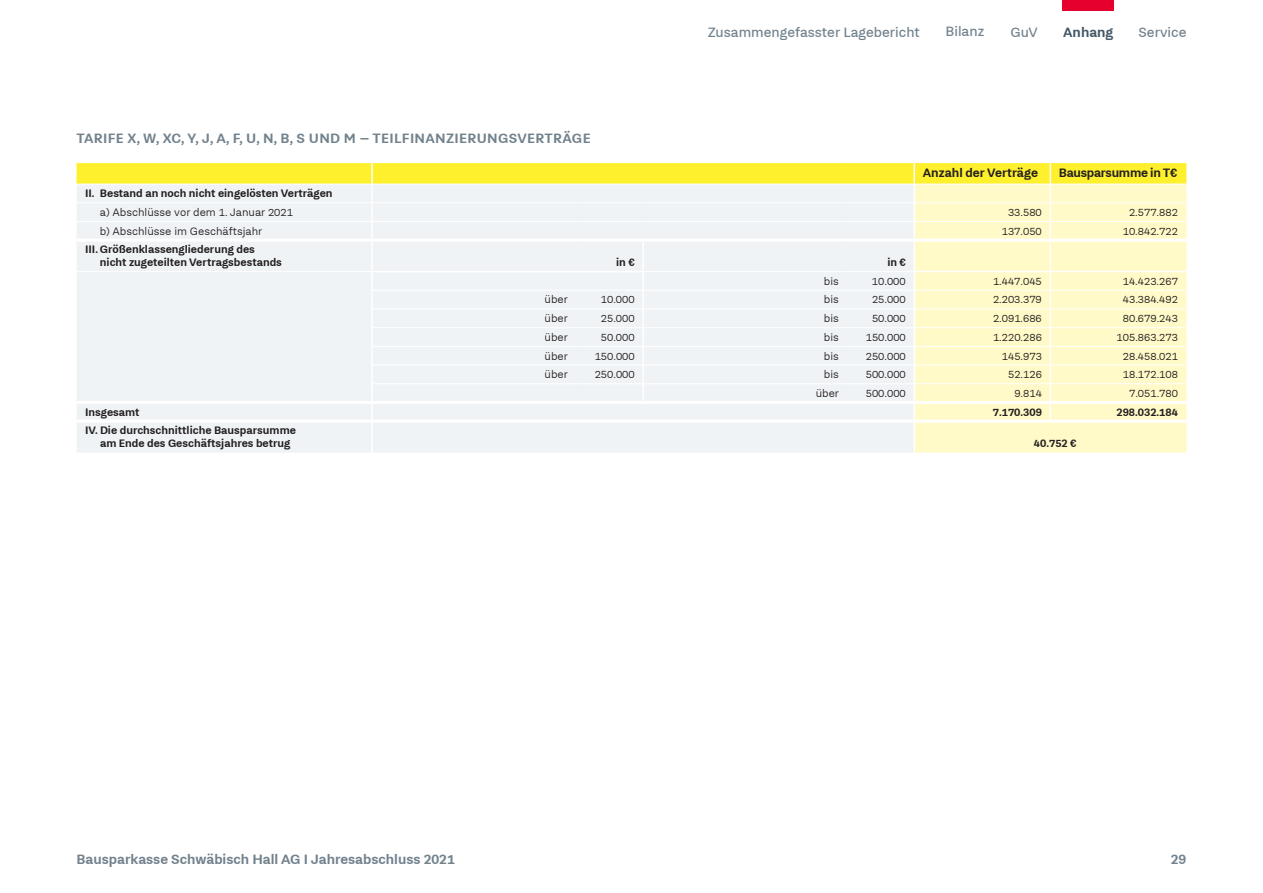
<style>
.page{position:relative;width:1263px;height:893px;background:#fff}
.page>*{position:absolute;margin:0;border:0;box-sizing:border-box;transform-origin:0 0}
.t1{font:700 15px "Fuchs";letter-spacing:.02em;color:#72828d}
.t2{font:700 15px "Fuchs";color:#72828d}
.t3{font:15px "Fuchs";color:#72828d}
.t4{font:700 15px "Fuchs";color:#425866}
.t5{font:700 13.5px "Fuchs";letter-spacing:-.015em;color:#231f20}
.t6{font:300 12px "Fuchs";color:#231f20}
.t7{font:700 12px/12.8px "Fuchs";color:#231f20}
</style>
<div class="page">
<div style="left:1063px;top:0;width:51px;height:10px;background:#e6002d"></div>
<div style="left:77px;top:242px;width:836px;height:210px;background:#f0f3f6"></div>
<div style="left:915px;top:242px;width:271px;height:211px;background:#fffac8"></div>
<hr style="left:371px;top:242px;width:2px;height:29px;background:#fff">
<hr style="left:642px;top:242px;width:2px;height:29px;background:#fff">
<svg style="left:642px;top:272px;width:2px;height:129px"></svg>
<svg style="left:371px;top:272px;width:2px;height:148px"></svg>
<hr style="left:371px;top:423px;width:2px;height:30px;background:#fff">
<svg style="left:77px;top:163px;width:1109px;height:76px"></svg>
<hr style="left:1049px;top:242px;width:2px;height:29px;background:#fff">
<svg style="left:1049px;top:272px;width:2px;height:148px"></svg>
<hr style="left:77px;top:202px;width:295px;height:1px;background:#fff">
<hr style="left:372px;top:202px;width:204px;height:1px;background:#fff">
<hr style="left:576px;top:202px;width:67px;height:1px;background:#fff">
<hr style="left:643px;top:202px;width:204px;height:1px;background:#fff">
<hr style="left:847px;top:202px;width:67px;height:1px;background:#fff">
<hr style="left:914px;top:202px;width:136px;height:1px;background:#fff">
<hr style="left:1050px;top:202px;width:136px;height:1px;background:#fff">
<hr style="left:77px;top:221px;width:295px;height:1px;background:#fff">
<hr style="left:372px;top:221px;width:204px;height:1px;background:#fff">
<hr style="left:576px;top:221px;width:67px;height:1px;background:#fff">
<hr style="left:643px;top:221px;width:204px;height:1px;background:#fff">
<hr style="left:847px;top:221px;width:67px;height:1px;background:#fff">
<hr style="left:914px;top:221px;width:136px;height:1px;background:#fff">
<hr style="left:1050px;top:221px;width:136px;height:1px;background:#fff">
<hr style="left:77px;top:271px;width:294px;height:1px;background:#fff">
<hr style="left:644px;top:271px;width:203px;height:1px;background:#fff">
<hr style="left:847px;top:271px;width:66px;height:1px;background:#fff">
<hr style="left:373px;top:290px;width:203px;height:1px;background:#fff">
<hr style="left:576px;top:290px;width:67px;height:1px;background:#fff">
<hr style="left:643px;top:290px;width:204px;height:1px;background:#fff">
<hr style="left:847px;top:290px;width:67px;height:1px;background:#fff">
<hr style="left:914px;top:290px;width:136px;height:1px;background:#fff">
<hr style="left:1050px;top:290px;width:136px;height:1px;background:#fff">
<hr style="left:373px;top:309px;width:203px;height:1px;background:#fff">
<hr style="left:576px;top:309px;width:67px;height:1px;background:#fff">
<hr style="left:643px;top:309px;width:204px;height:1px;background:#fff">
<hr style="left:847px;top:309px;width:67px;height:1px;background:#fff">
<hr style="left:914px;top:309px;width:136px;height:1px;background:#fff">
<hr style="left:1050px;top:309px;width:136px;height:1px;background:#fff">
<hr style="left:373px;top:327px;width:203px;height:1px;background:#fff">
<hr style="left:576px;top:327px;width:67px;height:1px;background:#fff">
<hr style="left:643px;top:327px;width:204px;height:1px;background:#fff">
<hr style="left:847px;top:327px;width:67px;height:1px;background:#fff">
<hr style="left:914px;top:327px;width:136px;height:1px;background:#fff">
<hr style="left:1050px;top:327px;width:136px;height:1px;background:#fff">
<hr style="left:373px;top:346px;width:203px;height:1px;background:#fff">
<hr style="left:576px;top:346px;width:67px;height:1px;background:#fff">
<hr style="left:643px;top:346px;width:204px;height:1px;background:#fff">
<hr style="left:847px;top:346px;width:67px;height:1px;background:#fff">
<hr style="left:914px;top:346px;width:136px;height:1px;background:#fff">
<hr style="left:1050px;top:346px;width:136px;height:1px;background:#fff">
<hr style="left:373px;top:365px;width:203px;height:1px;background:#fff">
<hr style="left:576px;top:365px;width:67px;height:1px;background:#fff">
<hr style="left:643px;top:365px;width:204px;height:1px;background:#fff">
<hr style="left:847px;top:365px;width:67px;height:1px;background:#fff">
<hr style="left:914px;top:365px;width:136px;height:1px;background:#fff">
<hr style="left:1050px;top:365px;width:136px;height:1px;background:#fff">
<hr style="left:373px;top:383px;width:203px;height:1px;background:#fff">
<hr style="left:576px;top:383px;width:67px;height:1px;background:#fff">
<hr style="left:643px;top:383px;width:204px;height:1px;background:#fff">
<hr style="left:847px;top:383px;width:67px;height:1px;background:#fff">
<hr style="left:914px;top:383px;width:136px;height:1px;background:#fff">
<hr style="left:1050px;top:383px;width:136px;height:1px;background:#fff">
<hr style="left:77px;top:401px;width:295px;height:3px;background:#fff">
<hr style="left:914px;top:401px;width:136px;height:3px;background:#fff">
<hr style="left:1050px;top:401px;width:136px;height:3px;background:#fff">
<hr style="left:77px;top:420px;width:295px;height:3px;background:#fff">
<hr style="left:372px;top:420px;width:204px;height:3px;background:#fff">
<hr style="left:576px;top:420px;width:67px;height:3px;background:#fff">
<hr style="left:643px;top:420px;width:204px;height:3px;background:#fff">
<hr style="left:847px;top:420px;width:67px;height:3px;background:#fff">
<hr style="left:914px;top:420px;width:136px;height:3px;background:#fff">
<hr style="left:1050px;top:420px;width:136px;height:3px;background:#fff">
<hr style="left:371px;top:271px;width:205px;height:1px;background:#fff">
<hr style="left:576px;top:271px;width:68px;height:1px;background:#fff">
<hr style="left:913px;top:271px;width:137px;height:1px;background:#fff">
<hr style="left:1050px;top:271px;width:136px;height:1px;background:#fff">
<hr style="left:77px;top:184px;width:295px;height:1px;background:#fff">
<hr style="left:372px;top:184px;width:204px;height:1px;background:#fff">
<hr style="left:576px;top:184px;width:67px;height:1px;background:#fff">
<hr style="left:643px;top:184px;width:204px;height:1px;background:#fff">
<hr style="left:847px;top:184px;width:67px;height:1px;background:#fff">
<hr style="left:914px;top:184px;width:136px;height:1px;background:#fff">
<hr style="left:1050px;top:184px;width:136px;height:1px;background:#fff">
<hr style="left:372px;top:401px;width:204px;height:3px;background:#fff">
<hr style="left:576px;top:401px;width:67px;height:3px;background:#fff">
<hr style="left:643px;top:401px;width:204px;height:3px;background:#fff">
<hr style="left:847px;top:401px;width:67px;height:3px;background:#fff">
<p class="t1" style="left:77px;top:130px;width:516px">TARIFE X, W, XC, Y, J, A, F, U, N, B, S UND M – TEILFINANZIERUNGSVERTRÄGE</p>
<p class="t3" style="left:708px;top:23px;width:214px">Zusammengefasster Lagebericht</p>
<p class="t3" style="left:945px;top:23px;width:40px">Bilanz</p>
<p class="t3" style="left:1010px;top:23px;width:29px">GuV</p>
<p class="t4" style="left:1063px;top:23px;width:52px">Anhang</p>
<p class="t3" style="left:1138px;top:23px;width:49px">Service</p>
<p class="t5" style="left:923px;top:165px;width:117px">Anzahl der Verträge</p>
<p class="t5" style="left:1059px;top:165px;width:120px">Bausparsumme in T€</p>
<p class="t7" style="left:85px;top:187px;width:249px">II. Bestand an noch nicht eingelösten Verträgen</p>
<p class="t6" style="left:100px;top:206px;width:195px">a) Abschlüsse vor dem 1. Januar 2021</p>
<p class="t6" style="left:1008px;top:206px;width:35px">33.580</p>
<p class="t6" style="left:1129px;top:206px;width:50px">2.577.882</p>
<p class="t6" style="left:100px;top:224px;width:164px">b) Abschlüsse im Geschäftsjahr</p>
<p class="t6" style="left:1002px;top:224px;width:42px">137.050</p>
<p class="t6" style="left:1123px;top:224px;width:57px">10.842.722</p>
<p class="t7" style="left:100px;top:243px;width:184px;text-indent:-15px">III.Größenklassengliederung des nicht zugeteilten Vertragsbestands</p>
<p class="t7" style="left:616px;top:256px;width:20px">in €</p>
<p class="t7" style="left:887px;top:256px;width:20px">in €</p>
<p class="t6" style="left:824px;top:274px;width:16px">bis</p>
<p class="t6" style="left:872px;top:274px;width:35px">10.000</p>
<p class="t6" style="left:993px;top:274px;width:50px">1.447.045</p>
<p class="t6" style="left:1123px;top:274px;width:57px">14.423.267</p>
<p class="t6" style="left:544px;top:293px;width:25px">über</p>
<p class="t6" style="left:601px;top:293px;width:35px">10.000</p>
<p class="t6" style="left:824px;top:293px;width:16px">bis</p>
<p class="t6" style="left:872px;top:293px;width:35px">25.000</p>
<p class="t6" style="left:993px;top:293px;width:50px">2.203.379</p>
<p class="t6" style="left:1123px;top:293px;width:57px">43.384.492</p>
<p class="t6" style="left:544px;top:312px;width:25px">über</p>
<p class="t6" style="left:601px;top:312px;width:35px">25.000</p>
<p class="t6" style="left:824px;top:312px;width:16px">bis</p>
<p class="t6" style="left:872px;top:312px;width:35px">50.000</p>
<p class="t6" style="left:993px;top:312px;width:50px">2.091.686</p>
<p class="t6" style="left:1123px;top:312px;width:57px">80.679.243</p>
<p class="t6" style="left:545px;top:330px;width:25px">über</p>
<p class="t6" style="left:601px;top:330px;width:35px">50.000</p>
<p class="t6" style="left:824px;top:330px;width:16px">bis</p>
<p class="t6" style="left:866px;top:330px;width:42px">150.000</p>
<p class="t6" style="left:993px;top:330px;width:50px">1.220.286</p>
<p class="t6" style="left:1116px;top:330px;width:63px">105.863.273</p>
<p class="t6" style="left:545px;top:349px;width:25px">über</p>
<p class="t6" style="left:595px;top:349px;width:42px">150.000</p>
<p class="t6" style="left:824px;top:349px;width:16px">bis</p>
<p class="t6" style="left:866px;top:349px;width:42px">250.000</p>
<p class="t6" style="left:1002px;top:349px;width:42px">145.973</p>
<p class="t6" style="left:1123px;top:349px;width:57px">28.458.021</p>
<p class="t6" style="left:545px;top:368px;width:25px">über</p>
<p class="t6" style="left:595px;top:368px;width:42px">250.000</p>
<p class="t6" style="left:824px;top:368px;width:16px">bis</p>
<p class="t6" style="left:866px;top:368px;width:42px">500.000</p>
<p class="t6" style="left:1008px;top:368px;width:35px">52.126</p>
<p class="t6" style="left:1123px;top:368px;width:57px">18.172.108</p>
<p class="t6" style="left:816px;top:387px;width:25px">über</p>
<p class="t6" style="left:866px;top:387px;width:42px">500.000</p>
<p class="t6" style="left:1014px;top:387px;width:29px">9.814</p>
<p class="t6" style="left:1129px;top:387px;width:50px">7.051.780</p>
<p class="t7" style="left:85px;top:405px;width:56px">Insgesamt</p>
<p class="t7" style="left:993px;top:405px;width:51px">7.170.309</p>
<p class="t7" style="left:1116px;top:405px;width:63px">298.032.184</p>
<p class="t7" style="left:100px;top:424px;width:197px;text-indent:-15px">IV. Die durchschnittliche Bausparsumme am Ende des Geschäftsjahres betrug</p>
<p class="t7" style="left:1034px;top:437px;width:44px">40.752 €</p>
<p class="t2" style="left:77px;top:851px;width:380px">Bausparkasse Schwäbisch Hall AG I Jahresabschluss 2021</p>
<p class="t2" style="left:1171px;top:851px;width:17px">29</p>
</div>
